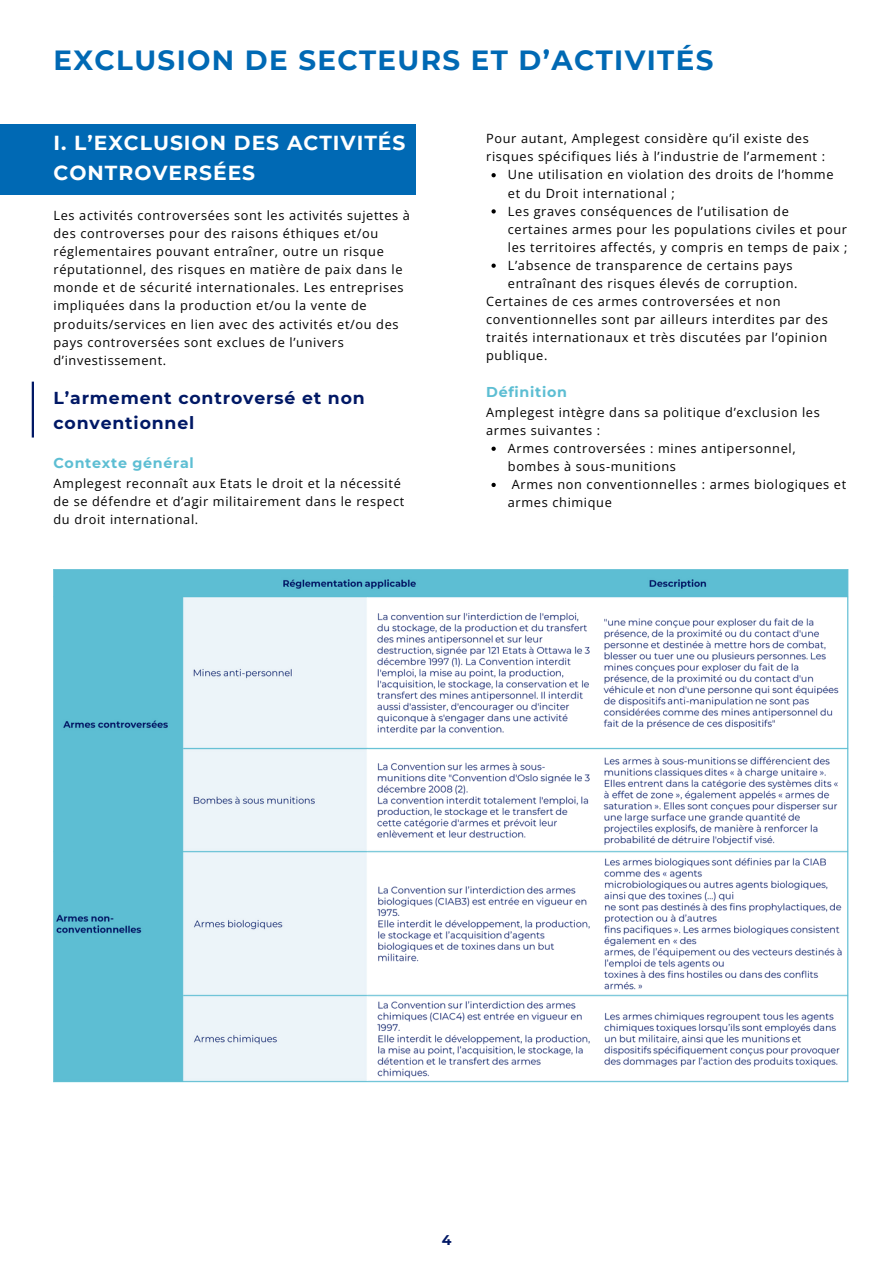
<style>
.page{position:relative;width:893px;height:1264px;background:#fff}
.page>*{position:absolute;margin:0;border:0;box-sizing:border-box;transform-origin:0 0}
.t1{font:700 27.75px "Montserrat";letter-spacing:.05em;color:#0069b4}
.t2{font:700 20.25px/29.8px "Montserrat";letter-spacing:.05em;color:#fff}
.t3{font:700 17.25px/24.5px "Montserrat";letter-spacing:.05em;color:#001865}
.t4{font:700 14.25px "Montserrat";letter-spacing:.05em;color:#5dbed3}
.t5{font:700 14.1px "Montserrat";color:#001865}
.t6{font:12.75px/18.1px "Open Sans";letter-spacing:.05em;color:#000}
</style>
<div class="page">
<img style="left:53px;top:569px;width:795px;height:514px">
<div style="left:0;top:124px;width:415px;height:71px;background:#0069b4"></div>
<svg style="left:491px;top:173px;width:4px;height:4px"></svg>
<svg style="left:491px;top:209px;width:4px;height:4px"></svg>
<svg style="left:491px;top:263px;width:4px;height:5px"></svg>
<svg style="left:491px;top:446px;width:4px;height:5px"></svg>
<svg style="left:491px;top:483px;width:4px;height:4px"></svg>
<hr style="left:32px;top:381px;width:2px;height:56px;background:#001865">
<p class="t1" style="left:53px;top:43px;width:661px">EXCLUSION DE SECTEURS ET D’ACTIVITÉS</p>
<p class="t2" style="left:53px;top:127px;width:353px">I. L’EXCLUSION DES ACTIVITÉS<br>CONTROVERSÉES</p>
<p class="t6" style="left:53px;top:206px;width:358px">Les activités controversées sont les activités sujettes à des controverses pour des raisons éthiques et/ou réglementaires pouvant entraîner, outre un risque réputationnel, des risques en matière de paix dans le monde et de sécurité internationales. Les entreprises impliquées dans la production et/ou la vente de produits/services en lien avec des activités et/ou des pays controversées sont exclues de l’univers d’investissement.</p>
<p class="t3" style="left:53px;top:385px;width:313px">L’armement controversé et non conventionnel</p>
<p class="t4" style="left:53px;top:454px;width:142px">Contexte général</p>
<p class="t6" style="left:53px;top:474px;width:352px">Amplegest reconnaît aux Etats le droit et la nécessité de se défendre et d’agir militairement dans le respect du droit international.</p>
<p class="t6" style="left:486px;top:129px;width:340px">Pour autant, Amplegest considère qu’il existe des risques spécifiques liés à l’industrie de l’armement :</p>
<p class="t6" style="left:508px;top:165px;width:327px">Une utilisation en violation des droits de l’homme et du Droit international ;</p>
<p class="t6" style="left:508px;top:202px;width:341px">Les graves conséquences de l’utilisation de certaines armes pour les populations civiles et pour les territoires affectés, y compris en temps de paix ;</p>
<p class="t6" style="left:508px;top:256px;width:291px">L’absence de transparence de certains pays entraînant des risques élevés de corruption.</p>
<p class="t6" style="left:486px;top:292px;width:343px">Certaines de ces armes controversées et non conventionnelles sont par ailleurs interdites par des traités internationaux et très discutées par l’opinion publique.</p>
<p class="t4" style="left:486px;top:383px;width:82px">Définition</p>
<p class="t6" style="left:486px;top:403px;width:335px">Amplegest intègre dans sa politique d’exclusion les armes suivantes :</p>
<p class="t6" style="left:508px;top:439px;width:289px">Armes controversées : mines antipersonnel, bombes à sous-munitions</p>
<p class="t6" style="left:508px;top:475px;width:340px;text-indent:4px">Armes non conventionnelles : armes biologiques et armes chimique</p>
<p class="t5" style="left:442px;top:1231px;width:11px">4</p>
</div>
